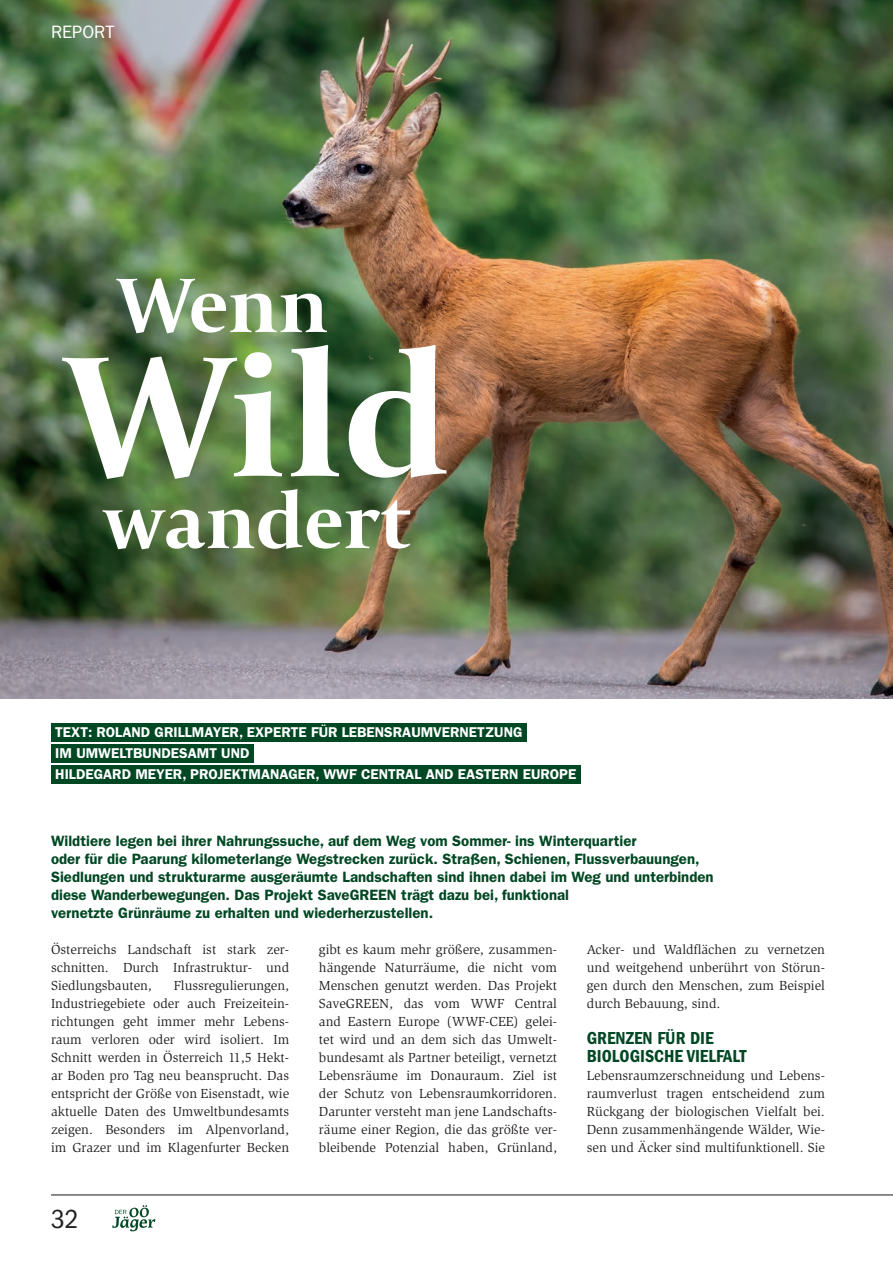
<style>
.page{position:relative;width:893px;height:1263px;background:#fff}
.page>*{position:absolute;margin:0;border:0;box-sizing:border-box;transform-origin:0 0}
.t1{font:700 180px "Capitolium 2";color:#fff}
.t2{font:700 81px "Capitolium 2";color:#fff}
.t3{font:condensed 27px "Franklin Gothic LT";color:#231f20}
.t4{font:18px/18px "ITC Franklin Gothic Std Dm Cd";color:#004723}
.t5{font:18px "ITC Franklin Gothic Std";color:#fff}
.t6{font:600 15px/18px "ITC Franklin Gothic Std";color:#004723}
.t7{font:600 14.25px/21px "ITC Franklin Gothic Std";color:#fff}
.t8{font:13.5px/18px "Slimbach LT";color:#231f20;text-align:justify}
</style>
<div class="page">
<svg style="left:112px;top:1205px;width:43px;height:26px"></svg>
<img style="left:0;top:0;width:893px;height:698px">
<div style="left:51px;top:723px;width:476px;height:19px;background:#004723"></div>
<div style="left:51px;top:744px;width:203px;height:19px;background:#004723"></div>
<div style="left:51px;top:765px;width:530px;height:19px;background:#004723"></div>
<hr style="left:51px;top:1194px;width:842px;height:1px;background:#231f20">
<h3 class="t5" style="left:51px;top:21px;width:65px">REPORT</h3>
<h2 class="t2" style="left:117px;top:251px;width:213px">Wenn</h2>
<h1 class="t1" style="left:65px;top:296px;width:387px">Wild</h1>
<h2 class="t2" style="left:103px;top:467px;width:310px">wandert</h2>
<p class="t7" style="left:55px;top:722px;width:523px">TEXT: ROLAND GRILLMAYER, EXPERTE FÜR LEBENSRAUMVERNETZUNG<br>IM UMWELTBUNDESAMT UND<br>HILDEGARD MEYER, PROJEKTMANAGER, WWF CENTRAL AND EASTERN EUROPE</p>
<p class="t6" style="left:51px;top:831px;width:664px">Wildtiere legen bei ihrer Nahrungssuche, auf dem Weg vom Sommer- ins Winterquartier<br>oder für die Paarung kilometerlange Wegstrecken zurück. Straßen, Schienen, Flussverbauungen, Siedlungen und strukturarme ausgeräumte Landschaften sind ihnen dabei im Weg und unterbinden diese Wanderbewegungen. Das Projekt SaveGREEN trägt dazu bei, funktional<br>vernetzte Grünräume zu erhalten und wiederherzustellen.</p>
<p class="t8" style="left:51px;top:940px;width:240px">Österreichs Landschaft ist stark zer&shy;schnitten. Durch Infrastruktur- und Siedlungsbauten,</p>
<p class="t8" style="left:51px;top:976px;width:240px;text-indent:123px">Flussregulierungen, Industriegebiete oder auch Freizeitein&shy;richtungen geht immer mehr Lebens&shy;raum verloren oder wird isoliert. Im Schnitt werden in Österreich 11,5 Hekt&shy;ar Boden pro Tag neu beansprucht. Das entspricht der Größe von Eisenstadt, wie aktuelle Daten des Umweltbundesamts zeigen. Besonders im Alpenvorland, im Grazer und im Klagenfurter Becken</p>
<h3 class="t3" style="left:51px;top:1203px;width:29px">32</h3>
<p class="t8" style="left:319px;top:940px;width:240px">gibt es kaum mehr größere, zusammen&shy;hängende Naturräume, die nicht vom Menschen genutzt werden. Das Projekt SaveGREEN, das vom WWF Central and Eastern Europe (WWF-CEE) gelei&shy;tet wird und an dem sich das Umwelt&shy;bundesamt als Partner beteiligt, vernetzt Lebensräume im Donauraum. Ziel ist der Schutz von Lebensraumkorridoren.<br>Darunter versteht man jene Landschafts&shy;räume einer Region, die das größte ver&shy;bleibende Potenzial haben, Grünland,</p>
<p class="t8" style="left:587px;top:940px;width:240px">Acker- und Waldflächen zu vernetzen und weitgehend unberührt von Störun&shy;gen durch den Menschen, zum Beispiel durch Bebauung, sind.</p>
<h3 class="t4" style="left:587px;top:1029px;width:161px">GRENZEN FÜR DIE<br>BIOLOGISCHE VIELFALT</h3>
<p class="t8" style="left:587px;top:1066px;width:240px">Lebensraumzerschneidung und Lebens&shy;raumverlust tragen entscheidend zum Rückgang der biologischen Vielfalt bei.<br>Denn zusammenhängende Wälder, Wie&shy;sen und Äcker sind multifunktionell. Sie</p>
</div>
